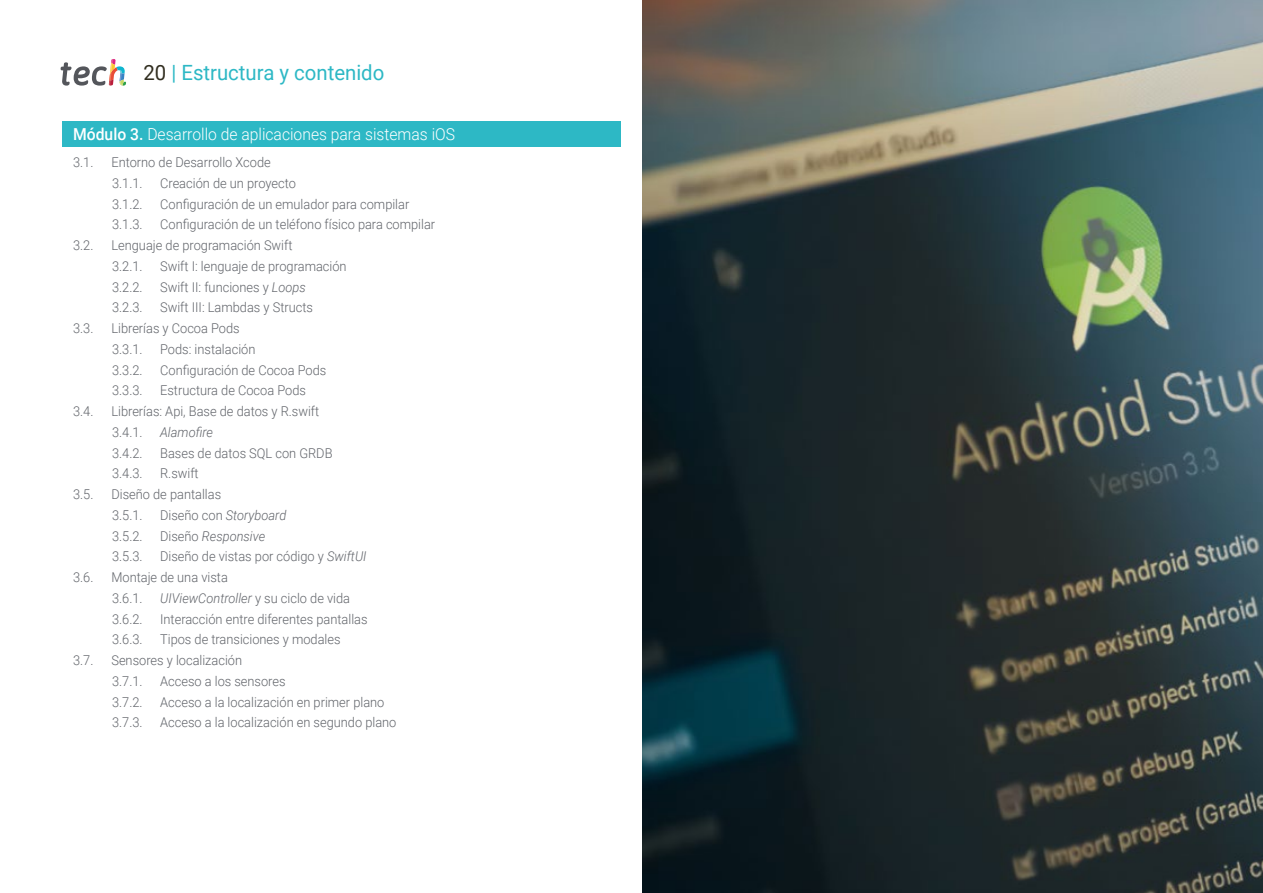
<style>
.page{position:relative;width:1263px;height:893px;background:#fff}
.page>*{position:absolute;margin:0;border:0;box-sizing:border-box;transform-origin:0 0}
.t1{font:21px "Roboto";color:#2db8c5}
.t2{font:300 16.5px "Roboto";color:#fff;scale:.95 1}
.t3{font:300 13.5px/20.7px "Roboto";color:#61646a;scale:.95 1}
.t4{font:italic 300 13.5px "Roboto";color:#61646a;scale:.95 1}
.s1{color:#312e20}
.s2{font-weight:500}
.s3{font-style:italic}
.s4{font-style:normal}
</style>
<div class="page">
<svg style="left:61px;top:59px;width:65px;height:27px"></svg>
<div style="left:62px;top:121px;width:559px;height:25px;background:#2db8c5"></div>
<img style="left:642px;top:0;width:621px;height:893px">
<h1 class="t1" style="left:144px;top:57px;width:242px"><span class="s1">20</span> | Estructura y contenido</h1>
<p class="t2" style="left:73px;top:123px;width:403px"><span class="s2">Módulo 3.</span> Desarrollo de aplicaciones para sistemas iOS</p>
<p class="t3" style="left:73px;top:151px;width:23px">3.1.</p>
<p class="t3" style="left:111px;top:151px;width:169px">Entorno de Desarrollo Xcode<br>3.1.1.</p>
<p class="t3" style="left:160px;top:172px;width:144px">Creación de un proyecto</p>
<p class="t3" style="left:112px;top:193px;width:34px">3.1.2.</p>
<p class="t3" style="left:160px;top:193px;width:264px">Configuración de un emulador para compilar</p>
<p class="t3" style="left:112px;top:214px;width:34px">3.1.3.</p>
<p class="t3" style="left:160px;top:214px;width:291px">Configuración de un teléfono físico para compilar</p>
<p class="t3" style="left:73px;top:234px;width:23px">3.2.</p>
<p class="t3" style="left:111px;top:234px;width:192px">Lenguaje de programación Swift<br>3.2.1.</p>
<p class="t3" style="left:160px;top:255px;width:198px">Swift I: lenguaje de programación</p>
<p class="t3" style="left:112px;top:276px;width:34px">3.2.2.</p>
<p class="t3" style="left:160px;top:276px;width:155px">Swift II: funciones y <span class="s3">Loops</span></p>
<p class="t3" style="left:112px;top:297px;width:34px">3.2.3.</p>
<p class="t3" style="left:160px;top:297px;width:162px">Swift III: Lambdas y Structs</p>
<p class="t3" style="left:73px;top:317px;width:23px">3.3.</p>
<p class="t3" style="left:111px;top:317px;width:137px">Librerías y Cocoa Pods<br>3.3.1.</p>
<p class="t3" style="left:160px;top:338px;width:102px">Pods: instalación</p>
<p class="t3" style="left:112px;top:359px;width:34px">3.3.2.</p>
<p class="t3" style="left:160px;top:359px;width:176px">Configuración de Cocoa Pods</p>
<p class="t3" style="left:112px;top:380px;width:34px">3.3.3.</p>
<p class="t3" style="left:160px;top:380px;width:155px">Estructura de Cocoa Pods</p>
<p class="t3" style="left:73px;top:400px;width:23px">3.4.</p>
<p class="t3" style="left:111px;top:400px;width:220px">Librerías: Api, Base de datos y R.swift<br>3.4.1.</p>
<p class="t4" style="left:160px;top:423px;width:57px">Alamofire</p>
<p class="t3" style="left:112px;top:442px;width:34px">3.4.2.</p>
<p class="t3" style="left:160px;top:442px;width:183px">Bases de datos SQL con GRDB</p>
<p class="t3" style="left:112px;top:463px;width:34px">3.4.3.</p>
<p class="t3" style="left:160px;top:463px;width:42px">R.swift</p>
<p class="t3" style="left:73px;top:483px;width:23px">3.5.</p>
<p class="t3" style="left:111px;top:483px;width:117px">Diseño de pantallas<br>3.5.1.</p>
<p class="t4" style="left:160px;top:506px;width:134px"><span class="s4">Diseño con</span> Storyboard</p>
<p class="t3" style="left:112px;top:525px;width:34px">3.5.2.</p>
<p class="t4" style="left:160px;top:526px;width:112px"><span class="s4">Diseño</span> Responsive</p>
<p class="t3" style="left:112px;top:546px;width:34px">3.5.3.</p>
<p class="t3" style="left:160px;top:546px;width:219px">Diseño de vistas por código y <span class="s3">SwiftUI</span></p>
<p class="t3" style="left:73px;top:566px;width:23px">3.6.</p>
<p class="t3" style="left:111px;top:566px;width:124px">Montaje de una vista<br>3.6.1.</p>
<p class="t4" style="left:160px;top:589px;width:201px">UIViewController <span class="s4">y su ciclo de vida</span></p>
<p class="t3" style="left:112px;top:608px;width:34px">3.6.2.</p>
<p class="t3" style="left:160px;top:608px;width:220px">Interacción entre diferentes pantallas</p>
<p class="t3" style="left:112px;top:629px;width:34px">3.6.3.</p>
<p class="t3" style="left:160px;top:629px;width:191px">Tipos de transiciones y modales</p>
<p class="t3" style="left:73px;top:649px;width:23px">3.7.</p>
<p class="t3" style="left:111px;top:649px;width:139px">Sensores y localización<br>3.7.1.</p>
<p class="t3" style="left:160px;top:670px;width:134px">Acceso a los sensores</p>
<p class="t3" style="left:112px;top:691px;width:34px">3.7.2.</p>
<p class="t3" style="left:160px;top:691px;width:238px">Acceso a la localización en primer plano</p>
<p class="t3" style="left:112px;top:712px;width:34px">3.7.3.</p>
<p class="t3" style="left:160px;top:712px;width:250px">Acceso a la localización en segundo plano</p>
</div>
